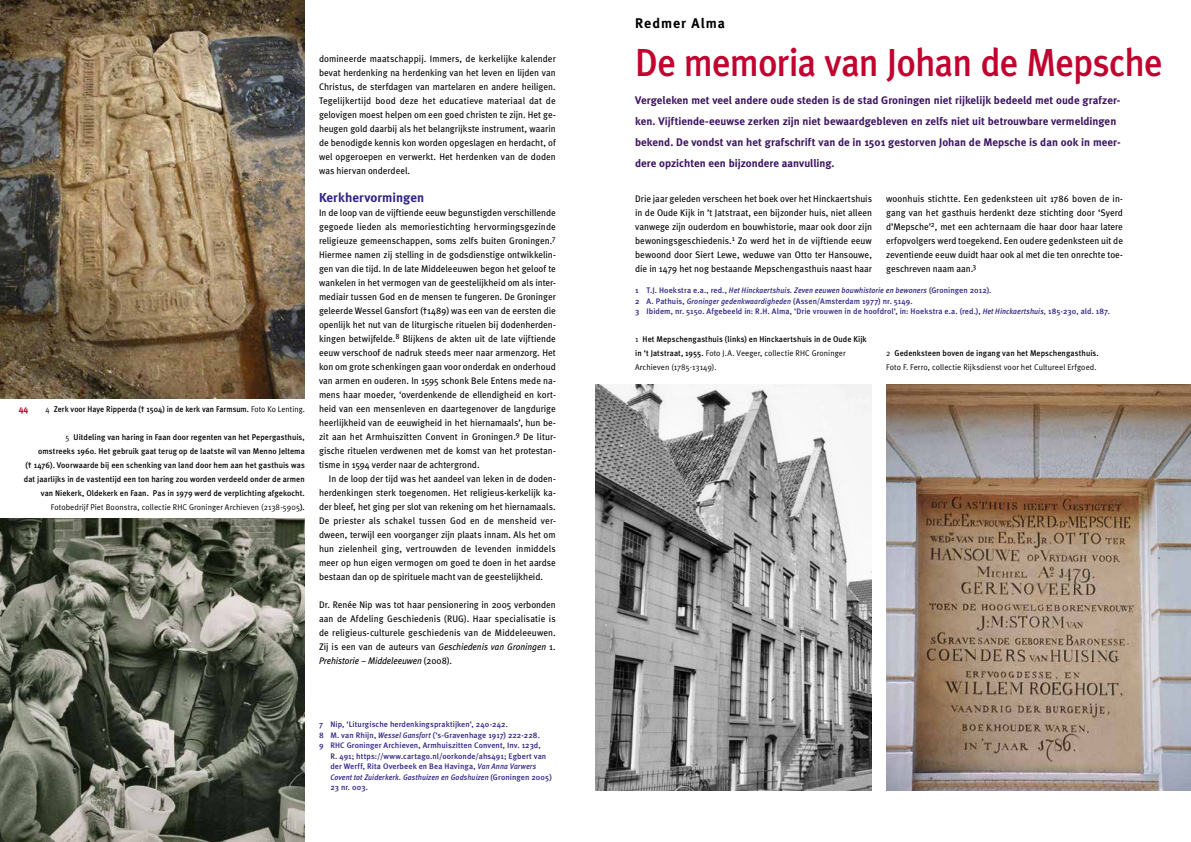
<style>
.page{position:relative;width:1191px;height:842px;background:#fff}
.page>*{position:absolute;margin:0;border:0;box-sizing:border-box;transform-origin:0 0}
.t1{font:500 39px "Meta";letter-spacing:-.025em;color:#c1032f;scale:.94 1}
.t2{font:700 14px "Meta";letter-spacing:.07em;color:#000}
.t3{font:700 13px "Meta";letter-spacing:.01em;color:#2f2483}
.t4{font:700 11px/21px "Meta";letter-spacing:.005em;color:#3e1661}
.t5{font:9.5px/14px "Meta";color:#000;text-align:justify;scale:.96 1}
.t6{font:700 9px "Meta";color:#c1032f}
.t7{font:500 8.3px/14px "Meta";letter-spacing:.01em;color:#000;text-align:right;scale:.96 1}
.t8{font:8.3px/14px "Meta Normal";letter-spacing:.01em;color:#000;scale:.96 1}
.t9{font:500 8.3px "Meta";letter-spacing:.01em;color:#000;scale:.94 1}
.t10{font:500 8px/10.5px "Meta";letter-spacing:.01em;color:#2f2483}
.t11{font:italic 500 8px "Meta";letter-spacing:.015em;color:#2f2483;scale:.92 1}
.s1{font-family:"Meta Normal";font-weight:400}
.s2{font-family:"Meta";font-weight:500}
.s3{font-style:italic}
.s4{font-style:normal}
</style>
<div class="page">
<img style="left:0;top:518px;width:305px;height:324px">
<img style="left:0;top:0;width:305px;height:398px">
<img style="left:595px;top:384px;width:277px;height:406px">
<img style="left:886px;top:384px;width:305px;height:406px">
<p class="t6" style="left:19px;top:404px;width:11px">44</p>
<p class="t9" style="left:46px;top:405px;width:277px"><span class="s1">4</span> Zerk voor Haye Ripperda († 1504) in de kerk van Farmsum. <span class="s1">Foto Ko Lenting.</span></p>
<p class="t7" style="left:24px;top:430px;width:294px"><span class="s1">5</span> Uitdeling van haring in Faan door regenten van het Pepergasthuis,<br>omstreeks 1960. Het gebruik gaat terug op de laatste wil van Menno Jeltema<br>(† 1476). Voorwaarde bij een schenking van land door hem aan het gasthuis was dat jaarlijks in de vastentijd een ton haring zou worden verdeeld onder de armen van Niekerk, Oldekerk en Faan. Pas in 1979 werd de verplichting afgekocht.</p>
<p class="t8" style="left:51px;top:500px;width:266px">Fotobedrijf Piet Boonstra, collectie RHC Groninger Archieven (2138-5905<span class="s2">).</span></p>
<p class="t5" style="left:319px;top:52px;width:248px">domineerde maatschappij. Immers, de kerkelijke kalender bevat herdenking na herdenking van het leven en lijden van Christus, de sterfdagen van martelaren en andere heiligen.<br>Tegelijkertijd bood deze het educatieve materiaal dat de gelovigen moest helpen om een goed christen te zijn. Het ge&shy;heugen gold daarbij als het belangrijkste instrument, waarin de benodigde kennis kon worden opgeslagen en herdacht, of wel opgeroepen en verwerkt. Het herdenken van de doden was hiervan onderdeel.</p>
<h3 class="t3" style="left:319px;top:190px;width:107px">Kerkhervormingen</h3>
<p class="t5" style="left:319px;top:206px;width:248px">In de loop van de vijftiende eeuw begunstigden verschillende gegoede lieden als memoriestichting hervormingsgezinde religieuze gemeenschappen, soms zelfs buiten Groningen.<sup>7<br></sup>Hiermee namen zij stelling in de godsdienstige ontwikkelin&shy;gen van die tijd. In de late Middeleeuwen begon het geloof te wankelen in het vermogen van de geestelijkheid om als inter&shy;mediair tussen God en de mensen te fungeren. De Groninger geleerde Wessel Gansfort (†1489) was een van de eersten die openlijk het nut van de liturgische rituelen bij dodenherden&shy;kingen betwijfelde.<sup>8</sup> Blijkens de akten uit de late vijftiende eeuw verschoof de nadruk steeds meer naar armenzorg. Het kon om grote schenkingen gaan voor onderdak en onderhoud van armen en ouderen. In 1595 schonk Bele Entens mede na&shy;mens haar moeder, ‘overdenkende de ellendigheid en kort&shy;heid van een mensenleven en daartegenover de langdurige heerlijkheid van de eeuwigheid in het hiernamaals’, hun be&shy;zit aan het Armhuiszitten Convent in Groningen.<sup>9</sup> De litur&shy;gische rituelen verdwenen met de komst van het protestan&shy;tisme in 1594 verder naar de achtergrond.</p>
<p class="t5" style="left:319px;top:472px;width:248px;text-indent:10px">In de loop der tijd was het aandeel van leken in de doden&shy;herdenkingen sterk toegenomen. Het religieus-kerkelijk ka&shy;der bleef, het ging per slot van rekening om het hiernamaals.<br>De priester als schakel tussen God en de mensheid ver&shy;dween, terwijl een voorganger zijn plaats innam. Als het om hun zielenheil ging, vertrouwden de levenden inmiddels meer op hun eigen vermogen om goed te doen in het aardse bestaan dan op de spirituele macht van de geestelijkheid.</p>
<p class="t5" style="left:319px;top:598px;width:248px">Dr. Renée Nip was tot haar pensionering in 2005 verbonden aan de Afdeling Geschiedenis (RUG). Haar specialisatie is de religieus-culturele geschiedenis van de Middeleeuwen.<br>Zij is een van de auteurs van <span class="s3">Geschiedenis van Groningen</span> 1<span class="s3">.<br>Prehistorie – Middeleeuwen</span> (2008).</p>
<p class="t10" style="left:319px;top:719px;width:191px">7 Nip, ‘Liturgische herdenkingspraktijken’, 240-242.</p>
<p class="t10" style="left:319px;top:730px;width:222px">8 M. van Rhijn, <span class="s3">Wessel Gansfort</span> (’s-Gravenhage 1917) 222-228.</p>
<p class="t10" style="left:319px;top:740px;width:223px">9 RHC Groninger Archieven, Armhuiszitten Convent, Inv. 123d,</p>
<p class="t10" style="left:330px;top:751px;width:217px">R. 491; https://www.cartago.nl/oorkonde/ahs491; Egbert van</p>
<p class="t10" style="left:330px;top:761px;width:207px">der Werff, Rita Overbeek en Bea Havinga, <span class="s3">Van Anna Varwers</span></p>
<p class="t11" style="left:330px;top:772px;width:242px">Covent tot Zuiderkerk. Gasthuizen en Godshuizen <span class="s4">(Groningen 2005)</span></p>
<p class="t10" style="left:330px;top:782px;width:39px">23 nr. 003.</p>
<h2 class="t2" style="left:635px;top:15px;width:91px">Redmer Alma</h2>
<h1 class="t1" style="left:635px;top:40px;width:562px">De memoria van Johan de Mepsche</h1>
<p class="t4" style="left:635px;top:90px;width:487px">Vergeleken met veel andere oude steden is de stad Groningen niet rijkelijk bedeeld met oude grafzer&shy;ken. Vijftiende-eeuwse zerken zijn niet bewaardgebleven en zelfs niet uit betrouwbare vermeldingen bekend. De vondst van het grafschrift van de in 1501 gestorven Johan de Mepsche is dan ook in meer&shy;dere opzichten een bijzondere aanvulling.</p>
<p class="t5" style="left:635px;top:192px;width:248px">Drie jaar geleden verscheen het boek over het Hinckaertshuis in de Oude Kijk in ’t Jatstraat, een bijzonder huis, niet alleen vanwege zijn ouderdom en bouwhistorie, maar ook door zijn bewoningsgeschiedenis.<sup>1</sup> Zo werd het in de vijftiende eeuw bewoond door Siert Lewe, weduwe van Otto ter Hansouwe, die in 1479 het nog bestaande Mepschengasthuis naast haar</p>
<p class="t10" style="left:635px;top:285px;width:476px">1 T.J. Hoekstra e.a., red., <span class="s3">Het Hinckaertshuis. Zeven eeuwen bouwhistorie en bewoners</span> (Groningen 2012).<br>2 A. Pathuis, <span class="s3">Groninger gedenkwaardigheden</span> (Assen/Amsterdam 1977) nr. 5149.<br>3 Ibidem, nr. 5150. Afgebeeld in: R.H. Alma, ‘Drie vrouwen in de hoofdrol’, in: Hoekstra e.a. (red.), <span class="s3">Het Hinckaertshuis,</span> 185-230, ald. 187.</p>
<p class="t5" style="left:886px;top:192px;width:248px">woonhuis stichtte. Een gedenksteen uit 1786 boven de in&shy;gang van het gasthuis herdenkt deze stichting door ‘Syerd d’Mepsche’<sup>2</sup>, met een achternaam die haar door haar latere erfopvolgers werd toegekend. Een oudere gedenksteen uit de zeventiende eeuw duidt haar ook al met die ten onrechte toe&shy;geschreven naam aan.<sup>3</sup></p>
<p class="t7" style="left:635px;top:332px;width:243px"><span class="s1">1</span> Het Mepschengasthuis (links) en Hinckaertshuis in de Oude Kijk</p>
<p class="t8" style="left:635px;top:346px;width:221px"><span class="s2">in ‘t Jatstraat, 1955.</span> Foto J.A. Veeger, collectie RHC Groninger<br>Archieven (1785-13149).</p>
<p class="t7" style="left:886px;top:346px;width:223px"><span class="s1">2</span> Gedenksteen boven de ingang van het Mepschengasthuis.</p>
<p class="t8" style="left:886px;top:360px;width:221px">Foto F. Ferro, collectie Rijksdienst voor het Cultureel Erfgoed.</p>
</div>
